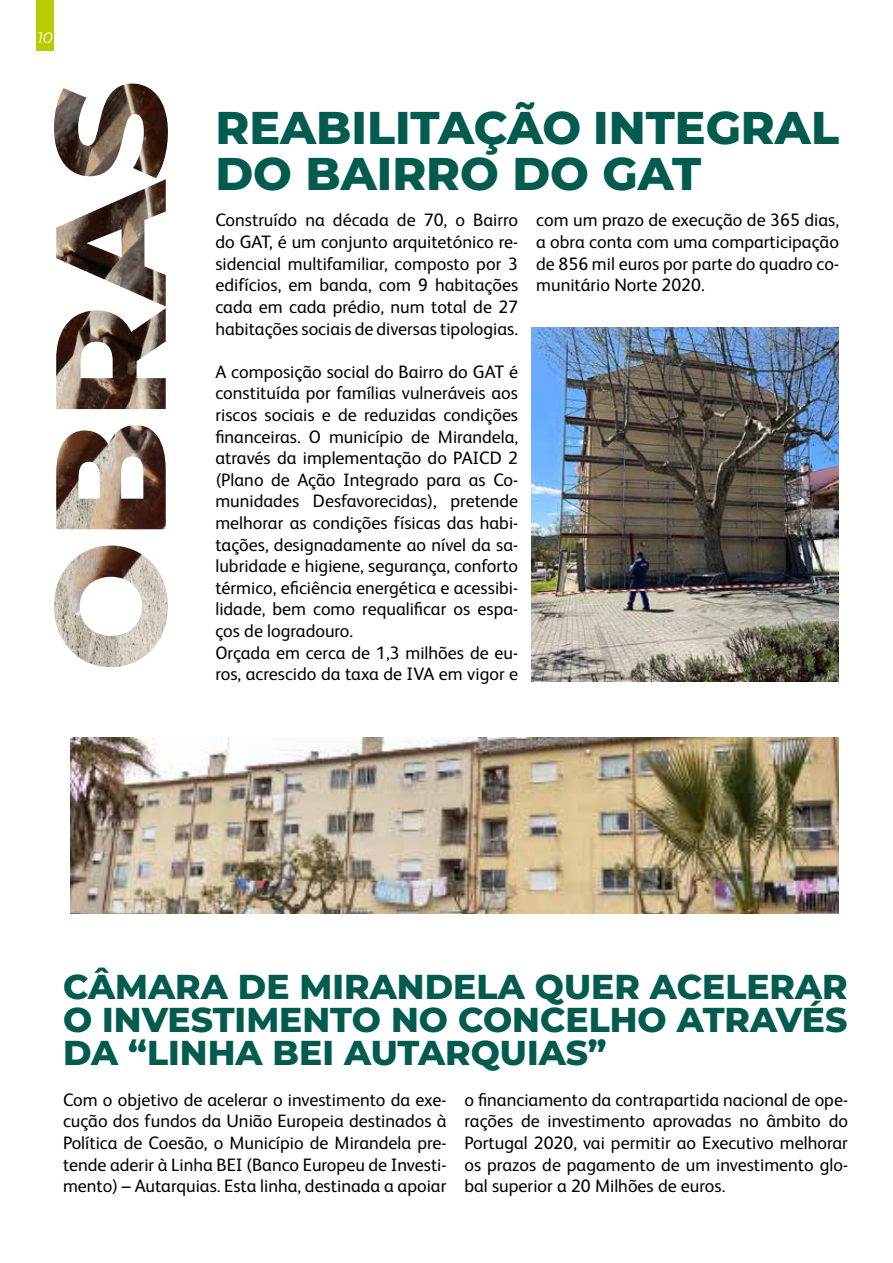
<style>
.page{position:relative;width:893px;height:1263px;background:#fff}
.page>*{position:absolute;margin:0;border:0;box-sizing:border-box;transform-origin:0 0}
.t1{font:800 45.9px/45.9px "Montserrat";color:#015b4f}
.t2{font:800 34.5px/33px "Montserrat";color:#015b4f;text-align:justify}
.t3{font:18px/21.6px "FS Albert Pro";color:#000;text-align:justify}
.t4{font:italic 15.15px "Montserrat";color:#fff}
</style>
<div class="page">
<img style="left:54px;top:84px;width:114px;height:583px">
<img style="left:532px;top:327px;width:307px;height:354px">
<div style="left:36px;top:0;width:18px;height:50px;background:#b7cd00"></div>
<img style="left:70px;top:737px;width:769px;height:177px">
<p class="t4" style="left:37px;top:27px;width:17px">10</p>
<h1 class="t1" style="left:215px;top:103px;width:625px">REABILITAÇÃO INTEGRAL<br>DO BAIRRO DO GAT</h1>
<p class="t3" style="left:215px;top:208px;width:304px">Construído na década de 70, o Bairro do GAT, é um conjunto arquitetónico re&shy;sidencial multifamiliar, composto por 3 edifícios, em banda, com 9 habitações cada em cada prédio, num total de 27 habitações sociais de diversas tipologias.</p>
<p class="t3" style="left:215px;top:359px;width:304px;text-align:left">A composição social do Bairro do GAT é constituída por famílias vulneráveis aos riscos sociais e de reduzidas condições financeiras. O município de Mirandela, através da implementação do PAICD 2 (Plano de Ação Integrado para as Co&shy;munidades Desfavorecidas), pretende melhorar as condições físicas das habi&shy;tações, designadamente ao nível da sa&shy;lubridade e higiene, segurança, conforto térmico, eficiência energética e acessibi&shy;lidade, bem como requalificar os espa&shy;ços de logradouro.<br>Orçada em cerca de 1,3 milhões de eu&shy;ros, acrescido da taxa de IVA em vigor e</p>
<p class="t3" style="left:536px;top:208px;width:304px">com um prazo de execução de 365 dias, a obra conta com uma comparticipação de 856 mil euros por parte do quadro co&shy;munitário Norte 2020.</p>
<h2 class="t2" style="left:63px;top:968px;width:786px">CÂMARA DE MIRANDELA QUER ACELERAR O INVESTIMENTO NO CONCELHO ATRAVÉS DA “LINHA BEI AUTARQUIAS”</h2>
<p class="t3" style="left:63px;top:1087px;width:385px">Com o objetivo de acelerar o investimento da exe&shy;cução dos fundos da União Europeia destinados à Política de Coesão, o Município de Mirandela pre&shy;tende aderir à Linha BEI (Banco Europeu de Investi&shy;mento) – Autarquias. Esta linha, destinada a apoiar</p>
<p class="t3" style="left:464px;top:1087px;width:385px">o financiamento da contrapartida nacional de ope&shy;rações de investimento aprovadas no âmbito do Portugal 2020, vai permitir ao Executivo melhorar os prazos de pagamento de um investimento glo&shy;bal superior a 20 Milhões de euros.</p>
</div>
